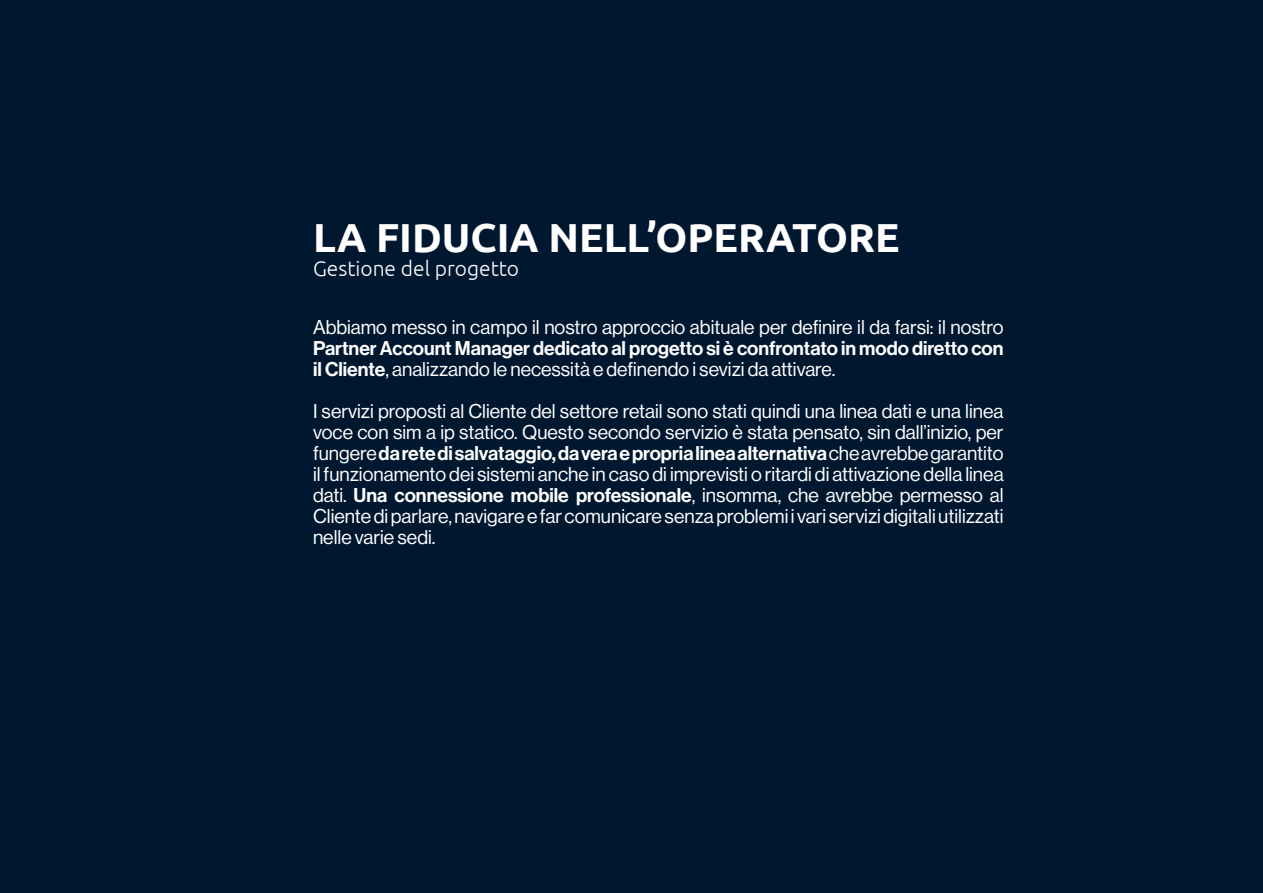
<style>
.page{position:relative;width:1263px;height:893px;background:#001730}
.page>*{position:absolute;margin:0;border:0;box-sizing:border-box;transform-origin:0 0}
.t1{font:700 40.5px "Ubuntu";color:#fff}
.t2{font:300 21px "Ubuntu";color:#fff}
.t3{font:19.5px/21px "N Haas Grotesk DS Pro 55 Rg";color:#fff}
.t4{font:19.5px "N Haas Grotesk DS Pro 65 Md";color:#fff}
.s1{font-family:"N Haas Grotesk DS Pro 65 Md"}
.s2{font-family:"N Haas Grotesk DS Pro 55 Rg"}
</style>
<div class="page">
<h1 class="t1" style="left:313px;top:213px;width:588px">LA FIDUCIA NELL’OPERATORE</h1>
<p class="t2" style="left:313px;top:256px;width:208px">Gestione del progetto</p>
<p class="t3" style="left:313px;top:316px;width:692px">Abbiamo messo in campo il nostro approccio abituale per definire il da farsi: il nostro</p>
<p class="t4" style="left:313px;top:336px;width:692px">Partner Account Manager dedicato al progetto si è confrontato in modo diretto con</p>
<p class="t3" style="left:313px;top:348px;width:692px;line-height:42px"><span class="s1">il Cliente</span>, analizzando le necessità e definendo i sevizi da attivare.<br>I servizi proposti al Cliente del settore retail sono stati quindi una linea dati e una linea</p>
<p class="t3" style="left:313px;top:421px;width:692px">voce con sim a ip statico. Questo secondo servizio è stata pensato, sin dall’inizio, per</p>
<p class="t4" style="left:313px;top:441px;width:692px"><span class="s2">fungere</span> da rete di salvataggio, da vera e propria linea alternativa <span class="s2">che avrebbe garantito</span></p>
<p class="t3" style="left:313px;top:463px;width:692px;text-align:justify">il funzionamento dei sistemi anche in caso di imprevisti o ritardi di attivazione della linea dati. <span class="s1">Una connessione mobile professionale</span>, insomma, che avrebbe permesso al Cliente di parlare, navigare e far comunicare senza problemi i vari servizi digitali utilizzati nelle varie sedi.</p>
</div>
